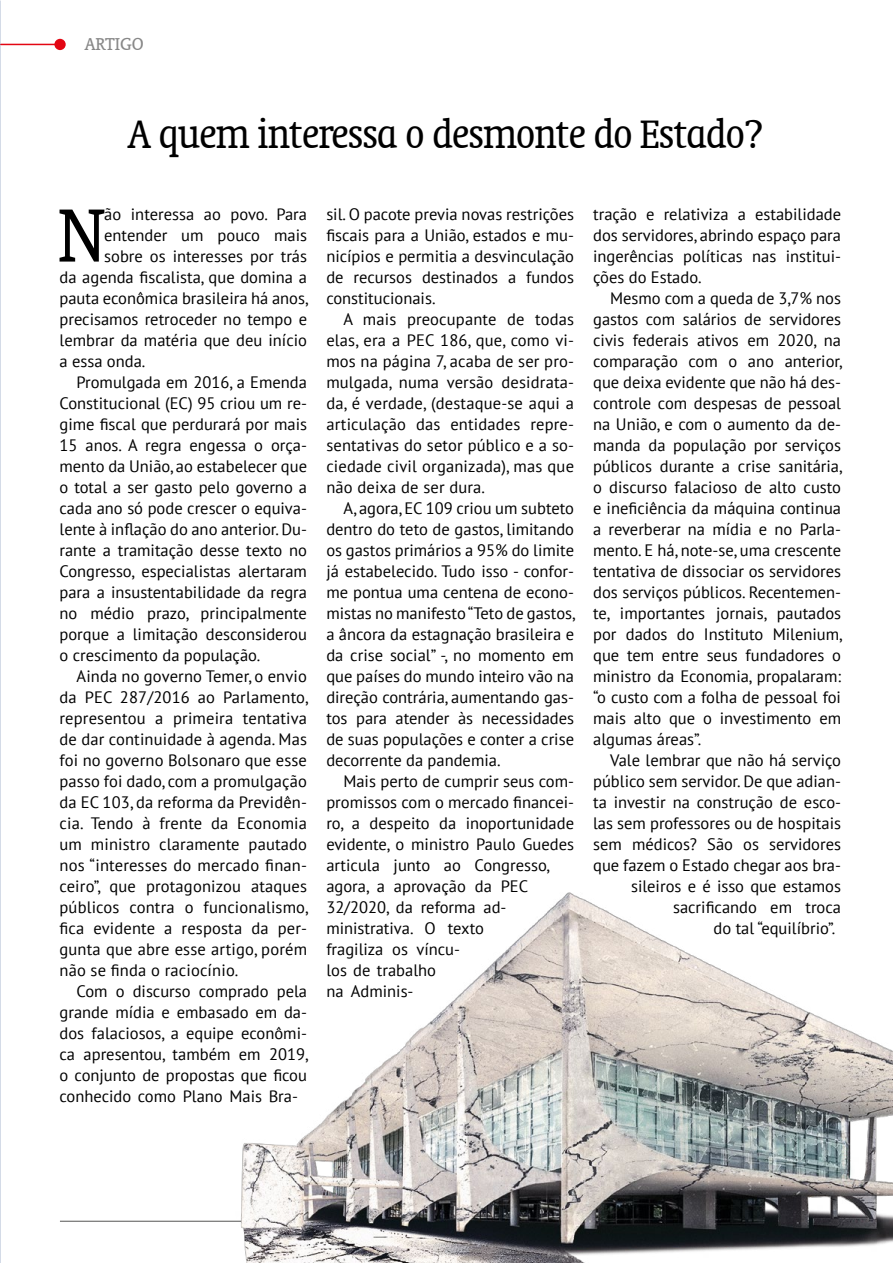
<style>
.page{position:relative;width:893px;height:1263px;background:#fff}
.page>*{position:absolute;margin:0;border:0;box-sizing:border-box;transform-origin:0 0}
.Capitular{font:condensed 85.8px "Oranda BT";color:#000}
.Titulo{font:condensed 45px "Oranda BT";letter-spacing:-.02em;color:#000}
.editoria{font:19.5px "Oranda BT";color:#878787}
.Paragrafo{font:16.5px/21px "PT Sans";color:#000;text-align:justify}
.Capitular-2{font:16.5px "PT Sans";color:#000}
</style>
<div class="page">
<hr style="left:60px;top:1221px;width:751px;height:1px;background:#575756">
<hr style="left:1px;top:44px;width:59px;height:1px;background:#e30613">
<div style="left:54px;top:39px;width:12px;height:11px;background:#e30613;border-radius:50%"></div>
<svg style="left:0;top:834px;width:1px;height:255px"></svg>
<img style="left:219px;top:892px;width:674px;height:371px">
<p class="editoria" style="left:84px;top:33px;width:61px">ARTIGO</p>
<p class="Titulo" style="left:128px;top:108px;width:637px">A quem interessa o desmonte do Estado?</p>
<p class="Capitular" style="left:58px;top:186px;width:49px">N</p>
<p class="Capitular-2" style="left:104px;top:203px;width:204px">ão interessa ao povo. Para</p>
<p class="Capitular-2" style="left:104px;top:224px;width:204px">entender um pouco mais</p>
<p class="Capitular-2" style="left:104px;top:245px;width:204px">sobre os interesses por trás</p>
<p class="Capitular-2" style="left:60px;top:266px;width:249px">da agenda fiscalista, que domina a</p>
<p class="Capitular-2" style="left:60px;top:287px;width:250px">pauta econômica brasileira há anos,</p>
<p class="Capitular-2" style="left:60px;top:308px;width:249px">precisamos retroceder no tempo e</p>
<p class="Capitular-2" style="left:60px;top:329px;width:249px">lembrar da matéria que deu início</p>
<p class="Capitular-2" style="left:60px;top:350px;width:87px">a essa onda.</p>
<p class="Paragrafo" style="left:60px;top:371px;width:249px;text-indent:17px">Promulgada em 2016, a Emenda Constitucional (EC) 95 criou um re&shy;gime fiscal que perdurará por mais 15 anos. A regra engessa o orça&shy;mento da União, ao estabelecer que o total a ser gasto pelo governo a cada ano só pode crescer o equiva&shy;lente à inflação do ano anterior. Du&shy;rante a tramitação desse texto no Congresso, especialistas alertaram para a insustentabilidade da regra no médio prazo, principalmente porque a limitação desconsiderou o crescimento da população.</p>
<p class="Paragrafo" style="left:60px;top:665px;width:250px;text-indent:17px">Ainda no governo Temer, o envio da PEC 287/2016 ao Parlamento, representou a primeira tentativa de dar continuidade à agenda. Mas foi no governo Bolsonaro que esse passo foi dado, com a promulgação da EC 103, da reforma da Previdên&shy;cia. Tendo à frente da Economia um ministro claramente pautado nos “interesses do mercado finan&shy;ceiro”, que protagonizou ataques públicos contra o funcionalismo, fica evidente a resposta da per&shy;gunta que abre esse artigo, porém não se finda o raciocínio.</p>
<p class="Paragrafo" style="left:60px;top:980px;width:250px;text-indent:17px">Com o discurso comprado pela grande mídia e embasado em da&shy;dos falaciosos, a equipe econômi&shy;ca apresentou, também em 2019, o conjunto de propostas que ficou conhecido como Plano Mais Bra-</p>
<p class="Paragrafo" style="left:326px;top:203px;width:249px">sil. O pacote previa novas restrições fiscais para a União, estados e mu&shy;nicípios e permitia a desvinculação de recursos destinados a fundos constitucionais.</p>
<p class="Paragrafo" style="left:326px;top:308px;width:249px;text-indent:17px">A mais preocupante de todas elas, era a PEC 186, que, como vi&shy;mos na página 7, acaba de ser pro&shy;mulgada, numa versão desidrata&shy;da, é verdade, (destaque-se aqui a articulação das entidades repre&shy;sentativas do setor público e a so&shy;ciedade civil organizada), mas que não deixa de ser dura.</p>
<p class="Paragrafo" style="left:326px;top:497px;width:250px;text-indent:17px">A, agora, EC 109 criou um subteto dentro do teto de gastos, limitando os gastos primários a 95% do limite já estabelecido. Tudo isso - confor&shy;me pontua uma centena de econo&shy;mistas no manifesto “Teto de gastos, a âncora da estagnação brasileira e da crise social” -, no momento em que países do mundo inteiro vão na direção contrária, aumentando gas&shy;tos para atender às necessidades de suas populações e conter a crise decorrente da pandemia.</p>
<p class="Paragrafo" style="left:326px;top:770px;width:249px;text-align:left;text-indent:17px">Mais perto de cumprir seus com&shy;promissos com o mercado financei&shy;ro, a despeito da inoportunidade evidente, o ministro Paulo Guedes articula junto ao Congresso, agora, a aprovação da PEC<br>32/2020, da reforma ad&shy;ministrativa. O texto<br>fragiliza os víncu-<br>los de trabalho<br>na Adminis-</p>
<p class="Paragrafo" style="left:593px;top:203px;width:249px">tração e relativiza a estabilidade dos servidores, abrindo espaço para ingerências políticas nas institui&shy;ções do Estado.</p>
<p class="Paragrafo" style="left:593px;top:287px;width:251px;text-indent:17px">Mesmo com a queda de 3,7% nos gastos com salários de servidores civis federais ativos em 2020, na comparação com o ano anterior, que deixa evidente que não há des&shy;controle com despesas de pessoal na União, e com o aumento da de&shy;manda da população por serviços públicos durante a crise sanitária, o discurso falacioso de alto custo e ineficiência da máquina continua a reverberar na mídia e no Parla&shy;mento. E há, note-se, uma crescente tentativa de dissociar os servidores dos serviços públicos. Recentemen&shy;te, importantes jornais, pautados por dados do Instituto Milenium, que tem entre seus fundadores o ministro da Economia, propalaram: “o custo com a folha de pessoal foi mais alto que o investimento em algumas áreas”.</p>
<p class="Paragrafo" style="left:610px;top:749px;width:232px">Vale lembrar que não há serviço</p>
<p class="Paragrafo" style="left:593px;top:770px;width:249px">público sem servidor. De que adian-</p>
<p class="Paragrafo" style="left:593px;top:791px;width:249px">ta investir na construção de esco-</p>
<p class="Paragrafo" style="left:593px;top:812px;width:249px">las sem professores ou de hospitais</p>
<p class="Paragrafo" style="left:593px;top:833px;width:249px">sem médicos? São os servidores</p>
<p class="Paragrafo" style="left:593px;top:854px;width:249px">que fazem o Estado chegar aos bra-</p>
<p class="Paragrafo" style="left:631px;top:875px;width:212px">sileiros e é isso que estamos</p>
<p class="Paragrafo" style="left:673px;top:896px;width:170px">sacrificando em troca</p>
<p class="Paragrafo" style="left:714px;top:917px;width:123px">do tal “equilíbrio”.</p>
</div>
